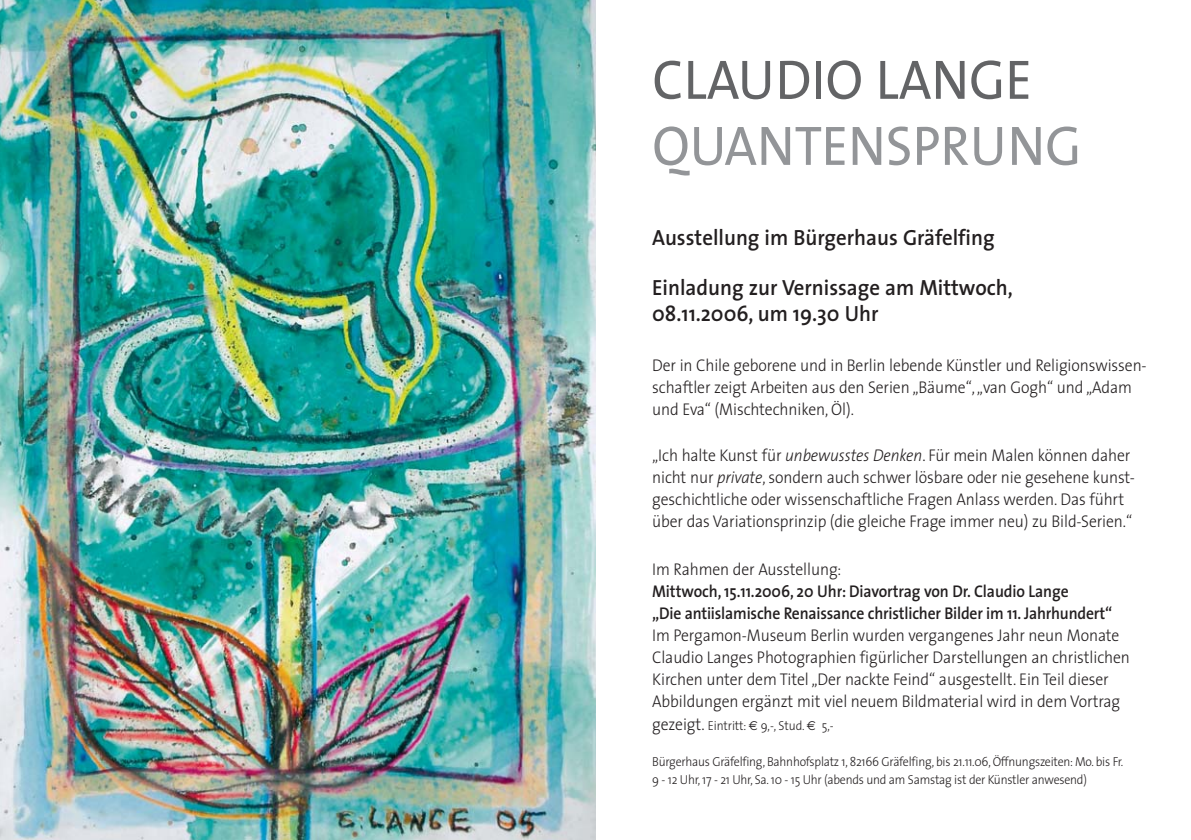
<style>
.page{position:relative;width:1191px;height:840px;background:#fff}
.page>*{position:absolute;margin:0;border:0;box-sizing:border-box;transform-origin:0 0}
.t1{font:56px "The Sans";color:#939598;scale:.95 1}
.t2{font:56px "The Sans";color:#636466;scale:.95 1}
.t3{font:600 22px/26px "The Sans";color:#231f20;scale:.95 1}
.t4{font:300 17px/22px "The Sans";letter-spacing:-.005em;color:#231f20;scale:.92 1}
.t5{font:600 17px/22px "The Sans";letter-spacing:-.01em;color:#231f20;scale:.92 1}
.t6{font:300 13px/18px "The Sans";letter-spacing:-.02em;color:#231f20;scale:.92 1}
.s1{font-style:italic}
.s2{font-size:17px}
.s3{font-family:"Euro Sans";font-weight:400}
</style>
<div class="page">
<img style="left:0;top:0;width:595px;height:839px">
<h1 class="t2" style="left:652px;top:58px;width:401px">CLAUDIO LANGE</h1>
<h1 class="t1" style="left:652px;top:124px;width:453px">QUANTENSPRUNG</h1>
<p class="t3" style="left:652px;top:226px;width:362px">Ausstellung im Bürgerhaus Gräfelfing</p>
<p class="t3" style="left:652px;top:276px;width:381px">Einladung zur Vernissage am Mittwoch,<br>08.11.2006, um 19.30 Uhr</p>
<p class="t4" style="left:652px;top:355px;width:539px">Der in Chile geborene und in Berlin lebende Künstler und Religionswissen&shy;schaftler zeigt Arbeiten aus den Serien „Bäume“, „van Gogh“ und „Adam und Eva“ (Mischtechniken, Öl).</p>
<p class="t4" style="left:652px;top:445px;width:526px">„Ich halte Kunst für <span class="s1">unbewusstes Denken</span>. Für mein Malen können daher nicht nur <span class="s1">private</span>, sondern auch schwer lösbare oder nie gesehene kunst&shy;geschichtliche oder wissenschaftliche Fragen Anlass werden. Das führt über das Variationsprinzip (die gleiche Frage immer neu) zu Bild-Serien.“</p>
<p class="t4" style="left:652px;top:559px;width:207px">Im Rahmen der Ausstellung:</p>
<p class="t5" style="left:652px;top:582px;width:501px">Mittwoch, 15.11.2006, 20 Uhr: Diavortrag von Dr. Claudio Lange<br>„Die antiislamische Renaissance christlicher Bilder im 11. Jahrhundert“</p>
<p class="t4" style="left:652px;top:625px;width:521px">Im Pergamon-Museum Berlin wurden vergangenes Jahr neun Monate Claudio Langes Photographien figürlicher Darstellungen an christlichen Kirchen unter dem Titel „Der nackte Feind“ ausgestellt. Ein Teil dieser Abbildungen ergänzt mit viel neuem Bildmaterial wird in dem Vortrag</p>
<p class="t6" style="left:652px;top:716px;width:199px"><span class="s2">gezeigt.</span> Eintritt: <span class="s3">€</span> 9,-, Stud. <span class="s3">€</span> 5,-</p>
<p class="t6" style="left:652px;top:752px;width:514px">Bürgerhaus Gräfelfing, Bahnhofsplatz 1, 82166 Gräfelfing, bis 21.11.06, Öffnungszeiten: Mo. bis Fr.<br>9 - 12 Uhr, 17 - 21 Uhr, Sa. 10 - 15 Uhr (abends und am Samstag ist der Künstler anwesend)</p>
</div>
